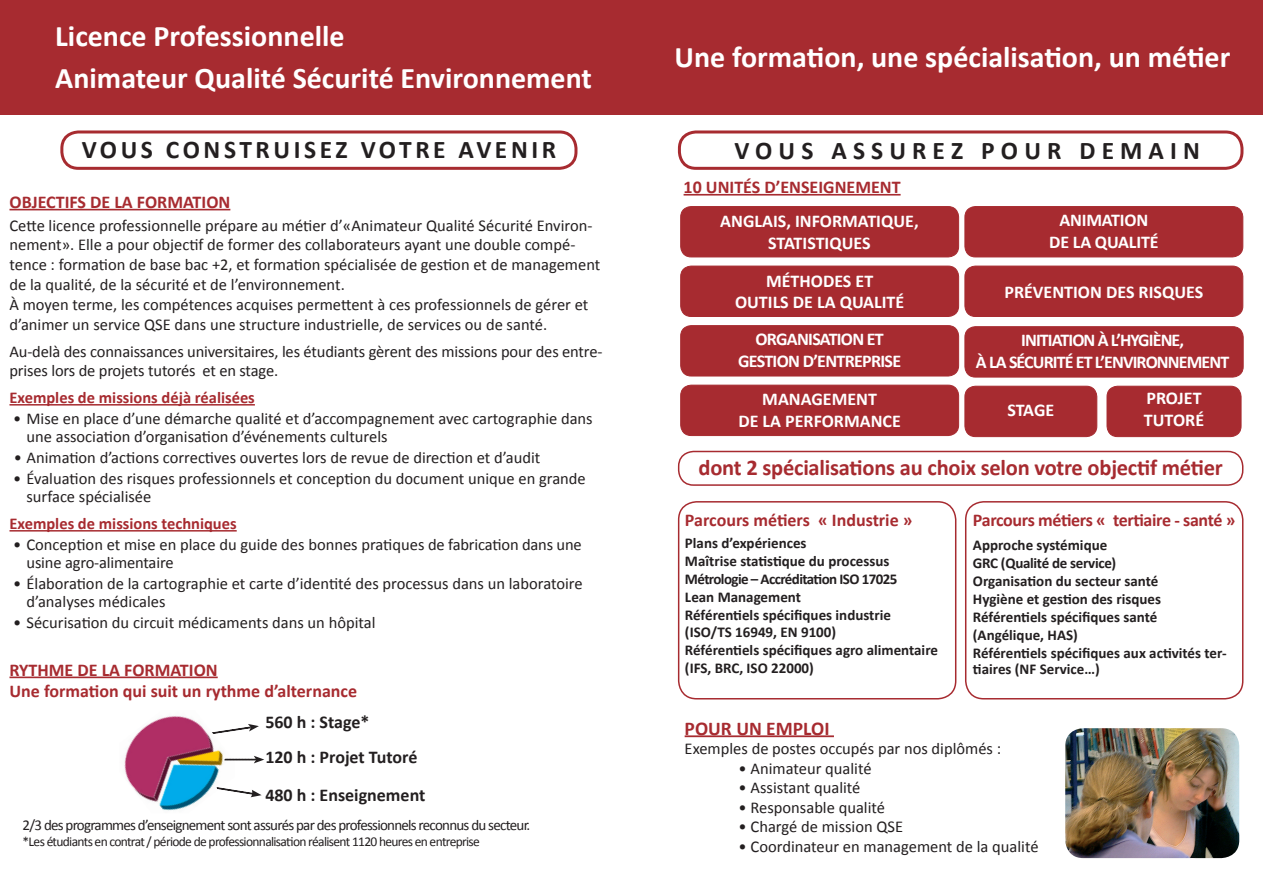
<style>
.page{position:relative;width:1263px;height:893px;background:#fff}
.page>*{position:absolute;margin:0;border:0;box-sizing:border-box;transform-origin:0 0}
.t1{font:700 30px "Calibri";color:#fff}
.t2{font:700 25.5px "Calibri";letter-spacing:.14em;color:#231f20}
.t3{font:700 25.5px "Calibri";letter-spacing:.24em;color:#231f20}
.t4{font:700 22.5px "Calibri";letter-spacing:-.01em;color:#a72b30}
.t5{font:700 19.5px "Calibri";color:#a72b30}
.t6{font:700 18px "Calibri";letter-spacing:-.01em;color:#fff}
.t7{font:700 18px "Calibri";color:#a72b30}
.t8{font:700 18px "Calibri";letter-spacing:-.05em;color:#fff}
.t9{font:700 18px "Calibri";color:#231f20}
.t10{font:700 18px "Calibri";letter-spacing:-.04em;color:#fff}
.t11{font:700 18px "Calibri";letter-spacing:-.02em;color:#a72b30}
.t12{font:16.5px/19.8px "Calibri";color:#231f20}
.t13{font:700 16.5px "Calibri";color:#a72b30}
.t14{font:700 15px/18px "Calibri";color:#231f20}
.t15{font:15px "Calibri";letter-spacing:-.05em;color:#231f20}
.t16{font:700 15px "Calibri";letter-spacing:-.04em;color:#231f20}
.t17{font:700 15px "Calibri";letter-spacing:-.02em;color:#231f20}
.t18{font:13.5px "Calibri";letter-spacing:-.05em;color:#231f20}
</style>
<div class="page">
<div style="left:0;top:0;width:1263px;height:114px;background:#a72b30"></div>
<div style="left:678px;top:501px;width:278px;height:198px;border:2px solid #a72b30;border-radius:18px"></div>
<div style="left:965px;top:501px;width:278px;height:198px;border:2px solid #a72b30;border-radius:18px"></div>
<div style="left:678px;top:451px;width:565px;height:35px;border:2px solid #a72b30;border-radius:15px"></div>
<hr style="left:9px;top:209px;width:221px;height:1px;background:#a72b30">
<hr style="left:9px;top:404px;width:246px;height:2px;background:#a72b30">
<hr style="left:9px;top:530px;width:228px;height:2px;background:#a72b30">
<div style="left:60px;top:130px;width:517px;height:40px;border:3px solid #a72b30;border-radius:16px"></div>
<div style="left:678px;top:130px;width:565px;height:40px;border:3px solid #a72b30;border-radius:16px"></div>
<hr style="left:685px;top:735px;width:149px;height:2px;background:#a72b30">
<svg style="left:235px;top:724px;width:24px;height:8px"></svg>
<img style="left:124px;top:715px;width:111px;height:96px">
<svg style="left:224px;top:756px;width:40px;height:7px"></svg>
<svg style="left:217px;top:787px;width:45px;height:10px"></svg>
<hr style="left:9px;top:677px;width:209px;height:1px;background:#a72b30">
<div style="left:965px;top:327px;width:278px;height:50px;background:#a72b30;border-radius:11px"></div>
<div style="left:964px;top:326px;width:279px;height:51px;border:1px solid #a72b30;border-radius:11px"></div>
<div style="left:965px;top:386px;width:132px;height:51px;background:#a72b30;border-radius:11px"></div>
<div style="left:964px;top:386px;width:133px;height:51px;border:1px solid #a72b30;border-radius:11px"></div>
<div style="left:1107px;top:386px;width:134px;height:51px;background:#a72b30;border-radius:11px"></div>
<div style="left:1107px;top:386px;width:134px;height:51px;border:1px solid #a72b30;border-radius:11px"></div>
<div style="left:681px;top:207px;width:278px;height:50px;background:#a72b30;border-radius:11px"></div>
<div style="left:680px;top:206px;width:279px;height:51px;border:1px solid #a72b30;border-radius:11px"></div>
<div style="left:965px;top:266px;width:278px;height:50px;background:#a72b30;border-radius:11px"></div>
<div style="left:964px;top:266px;width:279px;height:51px;border:1px solid #a72b30;border-radius:11px"></div>
<div style="left:681px;top:326px;width:278px;height:50px;background:#a72b30;border-radius:11px"></div>
<div style="left:680px;top:325px;width:279px;height:51px;border:1px solid #a72b30;border-radius:11px"></div>
<div style="left:965px;top:207px;width:278px;height:50px;background:#a72b30;border-radius:11px"></div>
<div style="left:964px;top:206px;width:279px;height:51px;border:1px solid #a72b30;border-radius:11px"></div>
<div style="left:681px;top:266px;width:278px;height:50px;background:#a72b30;border-radius:11px"></div>
<div style="left:680px;top:266px;width:279px;height:51px;border:1px solid #a72b30;border-radius:11px"></div>
<div style="left:681px;top:385px;width:278px;height:51px;background:#a72b30;border-radius:11px"></div>
<div style="left:680px;top:385px;width:279px;height:51px;border:1px solid #a72b30;border-radius:11px"></div>
<img style="left:1065px;top:728px;width:174px;height:130px">
<hr style="left:684px;top:194px;width:217px;height:2px;background:#a72b30">
<p class="t1" style="left:55px;top:17px;width:291px">Licence Professionnelle</p>
<p class="t1" style="left:55px;top:59px;width:538px">Animateur Qualité Sécurité Environnement</p>
<p class="t1" style="left:674px;top:38px;width:557px">Une formation, une spécialisation, un métier</p>
<p class="t2" style="left:82px;top:134px;width:476px">VOUS CONSTRUISEZ VOTRE AVENIR</p>
<p class="t3" style="left:734px;top:134px;width:467px">VOUS ASSUREZ POUR DEMAIN</p>
<p class="t7" style="left:9px;top:191px;width:222px">OBJECTIFS DE LA FORMATION</p>
<p class="t12" style="left:9px;top:215px;width:592px">Cette licence professionnelle prépare au métier d’«Animateur Qualité Sécurité Environ&shy;nement». Elle a pour objectif de former des collaborateurs ayant une double compé&shy;tence : formation de base bac +2, et formation spécialisée de gestion et de management de la qualité, de la sécurité et de l’environnement.</p>
<p class="t12" style="left:9px;top:294px;width:580px">À moyen terme, les compétences acquises permettent à ces professionnels de gérer et d’animer un service QSE dans une structure industrielle, de services ou de santé.</p>
<p class="t12" style="left:9px;top:341px;width:594px">Au-delà des connaissances universitaires, les étudiants gèrent des missions pour des entre&shy;prises lors de projets tutorés et en stage.</p>
<p class="t13" style="left:9px;top:388px;width:247px">Exemples de missions déjà réalisées</p>
<p class="t12" style="left:27px;top:410px;width:568px;line-height:18px;text-indent:-13px">• Mise en place d’une démarche qualité et d’accompagnement avec cartographie dans une association d’organisation d’événements culturels</p>
<p class="t12" style="left:14px;top:448px;width:528px">• Animation d’actions correctives ouvertes lors de revue de direction et d’audit</p>
<p class="t12" style="left:27px;top:470px;width:561px;line-height:18px;text-indent:-13px">• Évaluation des risques professionnels et conception du document unique en grande surface spécialisée</p>
<p class="t13" style="left:9px;top:514px;width:229px">Exemples de missions techniques</p>
<p class="t12" style="left:27px;top:536px;width:557px;line-height:18px;text-indent:-13px">• Conception et mise en place du guide des bonnes pratiques de fabrication dans une usine agro-alimentaire</p>
<p class="t12" style="left:27px;top:575px;width:558px;line-height:18px;text-indent:-13px">• Élaboration de la cartographie et carte d’identité des processus dans un laboratoire d’analyses médicales</p>
<p class="t12" style="left:13px;top:613px;width:364px">• Sécurisation du circuit médicaments dans un hôpital</p>
<p class="t7" style="left:9px;top:659px;width:210px">RYTHME DE LA FORMATION</p>
<p class="t7" style="left:9px;top:680px;width:349px">Une formation qui suit un rythme d’alternance</p>
<p class="t9" style="left:265px;top:711px;width:106px">560 h : Stage*</p>
<p class="t9" style="left:265px;top:746px;width:154px">120 h : Projet Tutoré</p>
<p class="t9" style="left:265px;top:784px;width:162px">480 h : Enseignement</p>
<p class="t15" style="left:23px;top:815px;width:509px">2/3 des programmes d’enseignement sont assurés par des professionnels reconnus du secteur.</p>
<p class="t18" style="left:23px;top:833px;width:459px">*Les étudiants en contrat / période de professionnalisation réalisent 1120 heures en entreprise</p>
<p class="t7" style="left:684px;top:176px;width:219px">10 UNITÉS D’ENSEIGNEMENT</p>
<p class="t6" style="left:720px;top:210px;width:200px">ANGLAIS, INFORMATIQUE,</p>
<p class="t6" style="left:768px;top:232px;width:104px">STATISTIQUES</p>
<p class="t6" style="left:766px;top:269px;width:109px">MÉTHODES ET</p>
<p class="t6" style="left:735px;top:291px;width:171px">OUTILS DE LA QUALITÉ</p>
<p class="t10" style="left:755px;top:328px;width:130px">ORGANISATION ET</p>
<p class="t10" style="left:738px;top:350px;width:164px">GESTION D’ENTREPRISE</p>
<p class="t6" style="left:762px;top:388px;width:116px">MANAGEMENT</p>
<p class="t6" style="left:738px;top:410px;width:164px">DE LA PERFORMANCE</p>
<p class="t6" style="left:1059px;top:209px;width:91px">ANIMATION</p>
<p class="t6" style="left:1049px;top:231px;width:111px">DE LA QUALITÉ</p>
<p class="t6" style="left:1004px;top:281px;width:200px">PRÉVENTION DES RISQUES</p>
<p class="t8" style="left:1021px;top:329px;width:164px">INITIATION À L’HYGIÈNE,</p>
<p class="t8" style="left:976px;top:351px;width:255px">À LA SÉCURITÉ ET L’ENVIRONNEMENT</p>
<p class="t6" style="left:1007px;top:398px;width:48px">STAGE</p>
<p class="t6" style="left:1146px;top:387px;width:57px">PROJET</p>
<p class="t6" style="left:1144px;top:409px;width:62px">TUTORÉ</p>
<p class="t4" style="left:698px;top:453px;width:526px">dont 2 spécialisations au choix selon votre objectif métier</p>
<p class="t7" style="left:685px;top:509px;width:229px">Parcours métiers « Industrie »</p>
<p class="t14" style="left:685px;top:534px;width:123px">Plans d’expériences</p>
<p class="t14" style="left:685px;top:552px;width:206px">Maîtrise statistique du processus</p>
<p class="t16" style="left:685px;top:570px;width:214px">Métrologie – Accréditation ISO 17025</p>
<p class="t14" style="left:685px;top:588px;width:118px">Lean Management</p>
<p class="t14" style="left:685px;top:606px;width:208px">Référentiels spécifiques industrie</p>
<p class="t14" style="left:685px;top:622px;width:153px">(ISO/TS 16949, EN 9100)</p>
<p class="t14" style="left:685px;top:640px;width:255px">Référentiels spécifiques agro alimentaire (IFS, BRC, ISO 22000)</p>
<p class="t11" style="left:973px;top:509px;width:264px">Parcours métiers « tertiaire - santé »</p>
<p class="t14" style="left:973px;top:535px;width:136px">Approche systémique</p>
<p class="t17" style="left:973px;top:554px;width:145px">GRC (Qualité de service)</p>
<p class="t14" style="left:973px;top:571px;width:187px">Organisation du secteur santé</p>
<p class="t14" style="left:973px;top:589px;width:190px">Hygiène et gestion des risques</p>
<p class="t14" style="left:973px;top:607px;width:186px">Référentiels spécifiques santé</p>
<p class="t14" style="left:973px;top:625px;width:106px">(Angélique, HAS)</p>
<p class="t14" style="left:973px;top:644px;width:255px;line-height:16.5px">Référentiels spécifiques aux activités ter&shy;tiaires (NF Service…)</p>
<p class="t5" style="left:685px;top:716px;width:146px">POUR UN EMPLOI</p>
<p class="t12" style="left:685px;top:739px;width:318px">Exemples de postes occupés par nos diplômés :</p>
<p class="t12" style="left:739px;top:758px;width:134px">• Animateur qualité</p>
<p class="t12" style="left:739px;top:778px;width:123px">• Assistant qualité</p>
<p class="t12" style="left:739px;top:797px;width:148px">• Responsable qualité</p>
<p class="t12" style="left:739px;top:817px;width:166px">• Chargé de mission QSE</p>
<p class="t12" style="left:739px;top:836px;width:301px">• Coordinateur en management de la qualité</p>
</div>
